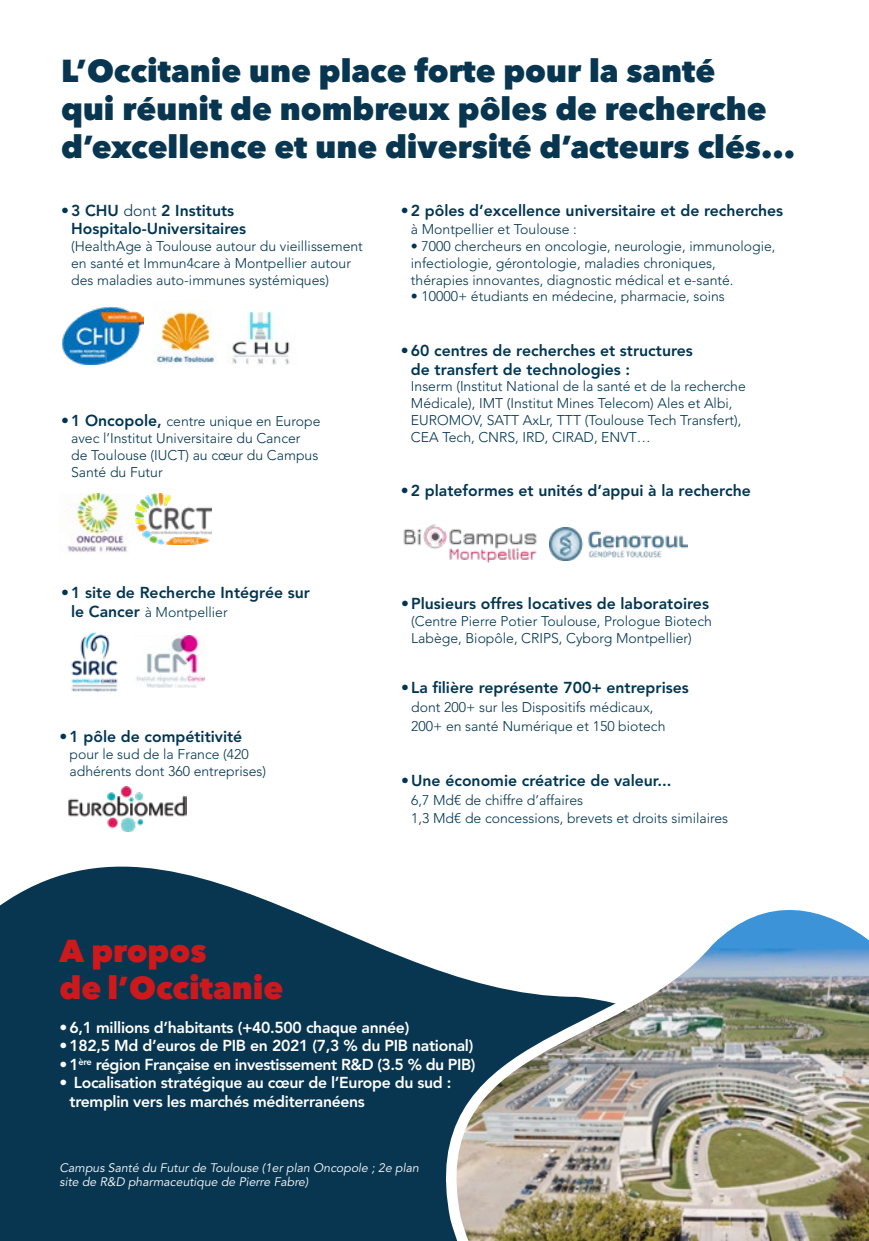
<style>
.page{position:relative;width:869px;height:1241px;background:#fff}
.page>*{position:absolute;margin:0;border:0;box-sizing:border-box;transform-origin:0 0}
.t1{font:800 31.5px/37.8px "Avenir Next Cyr";color:#083651}
.t2{font:800 31.5px/37.8px "Avenir Next Cyr";color:#cd191c}
.t3{font:800 15.75px/18.6px "Avenir LT Std";color:#003551}
.t4{font:800 15.75px/18.6px "Avenir LT Std";letter-spacing:-.02em;color:#fff}
.t5{font:300 14px/16.8px "Avenir LT Std";color:#003551}
.t6{font:italic 12.25px/14.7px "Avenir LT Std";color:#fff}
.s1{font-weight:300}
.s2{font-weight:800;font-size:15.75px}
</style>
<div class="page">
<img style="left:232px;top:311px;width:58px;height:53px">
<img style="left:62px;top:306px;width:81px;height:58px">
<img style="left:157px;top:311px;width:58px;height:53px">
<img style="left:403px;top:524px;width:134px;height:39px">
<img style="left:549px;top:527px;width:138px;height:33px">
<img style="left:71px;top:632px;width:47px;height:60px">
<img style="left:136px;top:635px;width:69px;height:52px">
<svg style="left:0;top:786px;width:419px;height:454px;fill:#083651"></svg>
<img style="left:419px;top:910px;width:449px;height:330px">
<img style="left:67px;top:493px;width:69px;height:59px">
<img style="left:136px;top:493px;width:75px;height:51px">
<h1 class="t1" style="left:61px;top:53px;width:735px">L’Occitanie une place forte pour la santé<br>qui réunit de nombreux pôles de recherche d’excellence et une diversité d’acteurs clés...</h1>
<p class="t3" style="left:71px;top:202px;width:177px;text-indent:-10px">•3 CHU <span class="s1">dont</span> 2 Instituts<br>Hospitalo-Universitaires</p>
<p class="t5" style="left:71px;top:239px;width:293px">(HealthAge à Toulouse autour du vieillissement en santé et Immun4care à Montpellier autour des maladies auto-immunes systémiques)</p>
<p class="t5" style="left:71px;top:414px;width:251px;text-indent:-10px"><span class="s2">•1 Oncopole,</span> centre unique en Europe avec l’Institut Universitaire du Cancer<br>de Toulouse (IUCT) au cœur du Campus<br>Santé du Futur</p>
<p class="t3" style="left:61px;top:584px;width:250px">•1 site de Recherche Intégrée sur</p>
<p class="t5" style="left:71px;top:604px;width:158px"><span class="s2">le Cancer</span> à Montpellier</p>
<p class="t3" style="left:60px;top:729px;width:184px">•1 pôle de compétitivité</p>
<p class="t5" style="left:69px;top:747px;width:198px">pour le sud de la France (420 adhérents dont 360 entreprises)</p>
<p class="t3" style="left:401px;top:202px;width:383px">•2 pôles d’excellence universitaire et de recherches</p>
<p class="t5" style="left:410px;top:222px;width:167px">à Montpellier et Toulouse :</p>
<p class="t5" style="left:410px;top:239px;width:366px">• 7000 chercheurs en oncologie, neurologie, immunologie, infectiologie, gérontologie, maladies chroniques, thérapies innovantes, diagnostic médical et e-santé.</p>
<p class="t5" style="left:410px;top:289px;width:315px">• 10000+ étudiants en médecine, pharmacie, soins</p>
<p class="t3" style="left:410px;top:342px;width:283px;text-indent:-10px">•60 centres de recherches et structures de transfert de technologies :</p>
<p class="t5" style="left:410px;top:379px;width:336px">Inserm (Institut National de la santé et de la recherche Médicale), IMT (Institut Mines Telecom) Ales et Albi, EUROMOV, SATT AxLr, TTT (Toulouse Tech Transfert), CEA Tech, CNRS, IRD, CIRAD, ENVT…</p>
<p class="t3" style="left:401px;top:482px;width:351px">•2 plateformes et unités d’appui à la recherche</p>
<p class="t3" style="left:401px;top:595px;width:309px">•Plusieurs offres locatives de laboratoires</p>
<p class="t5" style="left:411px;top:614px;width:302px">(Centre Pierre Potier Toulouse, Prologue Biotech<br>Labège, Biopôle, CRIPS, Cyborg Montpellier)</p>
<p class="t3" style="left:401px;top:680px;width:289px">• La filière représente 700+ entreprises</p>
<p class="t5" style="left:411px;top:699px;width:256px;line-height:18.6px">dont 200+ sur les Dispositifs médicaux,<br>200+ en santé Numérique et 150 biotech</p>
<p class="t3" style="left:401px;top:772px;width:272px">•Une économie créatrice de valeur...</p>
<p class="t5" style="left:411px;top:791px;width:318px;line-height:18.6px">6,7 Md€ de chiffre d’affaires<br>1,3 Md€ de concessions, brevets et droits similaires</p>
<h1 class="t2" style="left:59px;top:931px;width:225px">A propos<br>de l’Occitanie</h1>
<p class="t4" style="left:60px;top:1019px;width:351px">•6,1 millions d’habitants (+40.500 chaque année)</p>
<p class="t4" style="left:60px;top:1037px;width:415px">•182,5 Md d’euros de PIB en 2021 (7,3 % du PIB national)</p>
<p class="t4" style="left:60px;top:1056px;width:417px">• 1<sup>ère</sup> région Française en investissement R&amp;D (3.5 % du PIB)</p>
<p class="t4" style="left:69px;top:1074px;width:383px;text-indent:-10px">• Localisation stratégique au cœur de l’Europe du sud : tremplin vers les marchés méditerranéens</p>
<p class="t6" style="left:60px;top:1161px;width:360px">Campus Santé du Futur de Toulouse (1er plan Oncopole ; 2e plan site de R&amp;D pharmaceutique de Pierre Fabre)</p>
</div>
